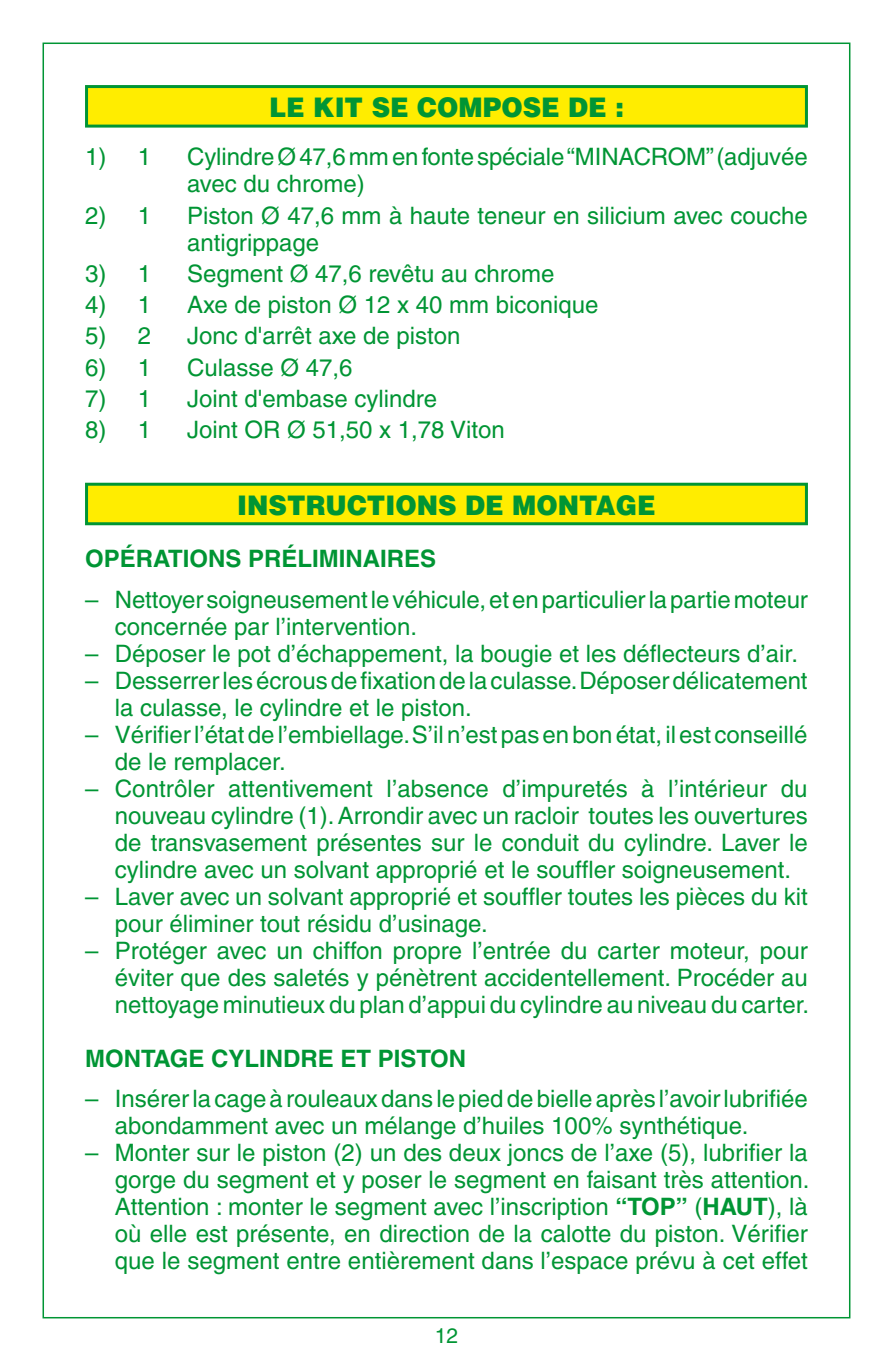
<style>
.page{position:relative;width:893px;height:1361px;background:#fff}
.page>*{position:absolute;margin:0;border:0;box-sizing:border-box;transform-origin:0 0}
.t1{font:900 27px "Helvetica";color:#009534;scale:.95 1}
.t2{font:24px/27px "Helvetica";color:#009534}
.t3{font:700 24px "Helvetica";color:#009534}
.t4{font:21px "Helvetica";color:#009534}
.s1{font-weight:700}
</style>
<div class="page">
<div style="left:87px;top:87px;width:719px;height:39px;background:#ffed00"></div>
<div style="left:85px;top:85px;width:723px;height:43px;border:3px solid #009534"></div>
<div style="left:87px;top:484px;width:719px;height:40px;background:#ffed00"></div>
<div style="left:85px;top:483px;width:723px;height:42px;border:3px solid #009534"></div>
<p class="t1" style="left:269px;top:90px;width:375px">LE KIT SE COMPOSE DE :</p>
<p class="t2" style="left:85px;top:143px;width:68px">1) 1</p>
<p class="t2" style="left:187px;top:143px;width:622px">Cylindre Ø 47,6 mm en fonte spéciale “MINACROM” (adjuvée avec du chrome)</p>
<p class="t2" style="left:85px;top:202px;width:68px">2) 1</p>
<p class="t2" style="left:187px;top:202px;width:622px">Piston Ø 47,6 mm à haute teneur en silicium avec couche antigrippage</p>
<p class="t2" style="left:85px;top:260px;width:68px">3) 1</p>
<p class="t2" style="left:187px;top:260px;width:369px">Segment Ø 47,6 revêtu au chrome</p>
<p class="t2" style="left:85px;top:291px;width:68px">4) 1</p>
<p class="t2" style="left:187px;top:291px;width:413px">Axe de piston Ø 12 x 40 mm biconique</p>
<p class="t2" style="left:85px;top:322px;width:68px">5) 2</p>
<p class="t2" style="left:187px;top:322px;width:275px">Jonc d'arrêt axe de piston</p>
<p class="t2" style="left:85px;top:354px;width:68px">6) 1</p>
<p class="t2" style="left:187px;top:354px;width:167px">Culasse Ø 47,6</p>
<p class="t2" style="left:85px;top:385px;width:68px">7) 1</p>
<p class="t2" style="left:187px;top:385px;width:252px">Joint d'embase cylindre</p>
<p class="t2" style="left:85px;top:416px;width:68px">8) 1</p>
<p class="t2" style="left:187px;top:416px;width:319px">Joint OR Ø 51,50 x 1,78 Viton</p>
<p class="t1" style="left:237px;top:487px;width:442px">INSTRUCTIONS DE MONTAGE</p>
<p class="t3" style="left:85px;top:544px;width:353px">OPÉRATIONS PRÉLIMINAIRES</p>
<p class="t2" style="left:115px;top:586px;width:695px;text-indent:-30px">– Nettoyer soigneusement le véhicule, et en particulier la partie moteur concernée par l’intervention.</p>
<p class="t2" style="left:85px;top:640px;width:714px">– Déposer le pot d’échappement, la bougie et les déflecteurs d’air.</p>
<p class="t2" style="left:115px;top:667px;width:694px;text-indent:-30px">– Desserrer les écrous de fixation de la culasse. Déposer délicatement la culasse, le cylindre et le piston.</p>
<p class="t2" style="left:115px;top:721px;width:694px;text-indent:-30px">– Vérifier l’état de l’embiellage. S’il n’est pas en bon état, il est conseillé de le remplacer.</p>
<p class="t2" style="left:115px;top:775px;width:695px;text-align:justify;text-indent:-30px">– Contrôler attentivement l’absence d’impuretés à l’intérieur du nouveau cylindre (1). Arrondir avec un racloir toutes les ouvertures de transvasement présentes sur le conduit du cylindre. Laver le cylindre avec un solvant approprié et le souffler soigneusement.</p>
<p class="t2" style="left:115px;top:883px;width:694px;text-indent:-30px">– Laver avec un solvant approprié et souffler toutes les pièces du kit pour éliminer tout résidu d’usinage.</p>
<p class="t2" style="left:115px;top:937px;width:696px;text-align:justify;text-indent:-30px">– Protéger avec un chiffon propre l’entrée du carter moteur, pour éviter que des saletés y pénètrent accidentellement. Procéder au nettoyage minutieux du plan d’appui du cylindre au niveau du carter.</p>
<p class="t3" style="left:85px;top:1044px;width:383px">MONTAGE CYLINDRE ET PISTON</p>
<p class="t2" style="left:115px;top:1085px;width:694px;text-indent:-30px">– Insérer la cage à rouleaux dans le pied de bielle après l’avoir lubrifiée abondamment avec un mélange d’huiles 100% synthétique.</p>
<p class="t2" style="left:115px;top:1139px;width:696px;text-align:justify;text-indent:-30px">– Monter sur le piston (2) un des deux joncs de l’axe (5), lubrifier la gorge du segment et y poser le segment en faisant très attention.<br>Attention : monter le segment avec l’inscription <span class="s1">“TOP”</span> (<span class="s1">HAUT</span>), là où elle est présente, en direction de la calotte du piston. Vérifier que le segment entre entièrement dans l’espace prévu à cet effet</p>
<p class="t4" style="left:435px;top:1323px;width:25px">12</p>
</div>
